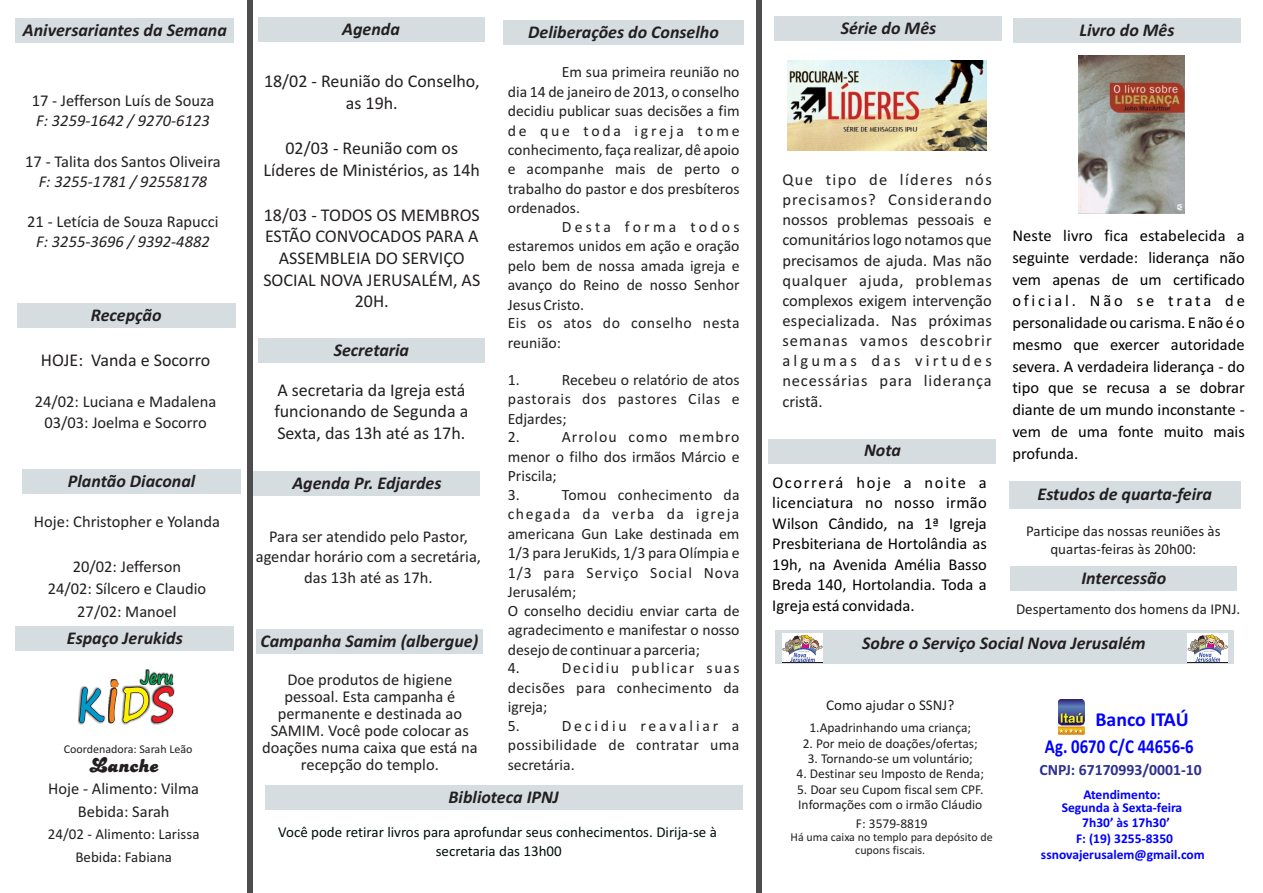
<style>
.page{position:relative;width:1263px;height:893px;background:#fff}
.page>*{position:absolute;margin:0;border:0;box-sizing:border-box;transform-origin:0 0}
.t1{font:21px "Candice";color:#231f20}
.t2{font:700 19.8px/27.2px "Calibri";color:#00f;text-align:right}
.t3{font:18px/21.6px "Calibri";color:#231f20;text-align:center}
.t4{font:italic 700 18px "Calibri";color:#231f20}
.t5{font:16.5px/20.1px "Calibri";color:#231f20;text-align:center}
.t6{font:16.5px/21.8px "Calibri";color:#000;text-align:justify}
.t7{font:italic 16.5px "Calibri";color:#231f20}
.t8{font:15.75px/19.4px "Calibri";color:#231f20}
.t9{font:15.75px/19.2px "Calibri";letter-spacing:.025em;color:#231f20}
.t10{font:700 15.75px "Calibri";color:#2e3092}
.t11{font:15px/18.6px "Calibri";color:#231f20;text-align:center}
.t12{font:15px/18.3px "Calibri";color:#030e0e;text-align:center}
.t13{font:13.5px/15.6px "Calibri";color:#231f20}
.t14{font:700 13.5px/15.9px "Calibri";color:#00f;text-align:center}
.t15{font:12px/12.3px "Calibri";color:#231f20;text-align:center}
</style>
<div class="page">
<div style="left:756px;top:0;width:5px;height:893px;background:#4d4d4d"></div>
<div style="left:247px;top:0;width:5px;height:893px;background:#4d4d4d"></div>
<img style="left:78px;top:701px;width:1px;height:23px">
<svg style="left:79px;top:669px;width:95px;height:55px"></svg>
<div style="left:775px;top:631px;width:458px;height:33px;background:#d6dde1"></div>
<svg style="left:782px;top:633px;width:41px;height:30px"></svg>
<svg style="left:782px;top:634px;width:41px;height:28px"></svg>
<div style="left:1187px;top:633px;width:41px;height:29px;background:#fff"></div>
<svg style="left:1187px;top:634px;width:41px;height:28px"></svg>
<div style="left:258px;top:17px;width:226px;height:25px;background:#d6dde1"></div>
<div style="left:256px;top:629px;width:227px;height:25px;background:#d6dde1"></div>
<div style="left:775px;top:16px;width:227px;height:25px;background:#d6dde1"></div>
<div style="left:1010px;top:566px;width:227px;height:25px;background:#d6dde1"></div>
<div style="left:15px;top:18px;width:219px;height:25px;background:#d6dde1"></div>
<div style="left:17px;top:303px;width:219px;height:25px;background:#d6dde1"></div>
<div style="left:22px;top:469px;width:219px;height:25px;background:#d6dde1"></div>
<div style="left:15px;top:626px;width:219px;height:25px;background:#d6dde1"></div>
<div style="left:1009px;top:482px;width:231px;height:27px;background:#d6dde1"></div>
<div style="left:265px;top:785px;width:477px;height:25px;background:#d6dde1"></div>
<img style="left:1059px;top:700px;width:26px;height:35px">
<img style="left:788px;top:60px;width:198px;height:91px">
<div style="left:503px;top:20px;width:241px;height:25px;background:#d6dde1"></div>
<div style="left:253px;top:471px;width:227px;height:25px;background:#d6dde1"></div>
<div style="left:258px;top:338px;width:227px;height:25px;background:#d6dde1"></div>
<div style="left:1013px;top:18px;width:227px;height:25px;background:#d6dde1"></div>
<div style="left:769px;top:439px;width:227px;height:24px;background:#d6dde1"></div>
<img style="left:1078px;top:56px;width:107px;height:157px">
<p class="t4" style="left:23px;top:22px;width:205px">Aniversariantes da Semana</p>
<p class="t5" style="left:32px;top:92px;width:184px">17 - Jefferson Luís de Souza</p>
<p class="t7" style="left:36px;top:114px;width:175px">F: 3259-1642 / 9270-6123</p>
<p class="t5" style="left:25px;top:152px;width:197px">17 - Talita dos Santos Oliveira</p>
<p class="t7" style="left:39px;top:174px;width:170px">F: 3255-1781 / 92558178</p>
<p class="t5" style="left:27px;top:213px;width:193px">21 - Letícia de Souza Rapucci</p>
<p class="t7" style="left:36px;top:235px;width:175px">F: 3255-3696 / 9392-4882</p>
<p class="t4" style="left:91px;top:308px;width:72px">Recepção</p>
<p class="t3" style="left:41px;top:350px;width:171px">HOJE: Vanda e Socorro</p>
<p class="t5" style="left:35px;top:392px;width:183px;line-height:20.5px">24/02: Luciana e Madalena<br>03/03: Joelma e Socorro</p>
<p class="t4" style="left:68px;top:474px;width:129px">Plantão Diaconal</p>
<p class="t5" style="left:34px;top:512px;width:188px">Hoje: Christopher e Yolanda</p>
<p class="t5" style="left:48px;top:556px;width:160px;line-height:22.5px">20/02: Jefferson<br>24/02: Sílcero e Claudio<br>27/02: Manoel</p>
<p class="t4" style="left:67px;top:630px;width:117px">Espaço Jerukids</p>
<p class="t15" style="left:64px;top:743px;width:130px">Coordenadora: Sarah Leão</p>
<h1 class="t1" style="left:89px;top:755px;width:71px">Lanche</h1>
<p class="t5" style="left:48px;top:779px;width:152px;line-height:22.5px">Hoje - Alimento: Vilma<br>Bebida: Sarah</p>
<p class="t11" style="left:48px;top:824px;width:153px;line-height:22.5px">24/02 - Alimento: Larissa<br>Bebida: Fabiana</p>
<p class="t4" style="left:342px;top:21px;width:59px">Agenda</p>
<p class="t3" style="left:264px;top:72px;width:217px">18/02 - Reunião do Conselho, as 19h.</p>
<p class="t3" style="left:264px;top:139px;width:218px">02/03 - Reunião com os<br>Líderes de Ministérios, as 14h</p>
<p class="t3" style="left:263px;top:205px;width:218px">18/03 - TODOS OS MEMBROS<br>ESTÃO CONVOCADOS PARA A<br>ASSEMBLEIA DO SERVIÇO<br>SOCIAL NOVA JERUSALÉM, AS<br>20H.</p>
<p class="t4" style="left:334px;top:342px;width:77px">Secretaria</p>
<p class="t3" style="left:274px;top:380px;width:196px;text-align:left">A secretaria da Igreja está funcionando de Segunda a<br>Sexta, das 13h até as 17h.</p>
<p class="t4" style="left:292px;top:476px;width:151px">Agenda Pr. Edjardes</p>
<p class="t5" style="left:256px;top:528px;width:227px">Para ser atendido pelo Pastor, agendar horário com a secretária, das 13h até as 17h.</p>
<p class="t4" style="left:260px;top:634px;width:219px">Campanha Samim (albergue)</p>
<p class="t5" style="left:262px;top:672px;width:217px;line-height:17.1px">Doe produtos de higiene pessoal. Esta campanha é permanente e destinada ao<br>SAMIM. Você pode colocar as doações numa caixa que está na recepção do templo.</p>
<p class="t4" style="left:528px;top:25px;width:192px">Deliberações do Conselho</p>
<p class="t8" style="left:508px;top:64px;width:233px;text-align:justify;text-indent:54px">Em sua primeira reunião no dia 14 de janeiro de 2013, o conselho decidiu publicar suas decisões a fim de que toda igreja tome conhecimento, faça realizar, dê apoio e acompanhe mais de perto o trabalho do pastor e dos presbíteros ordenados.</p>
<p class="t8" style="left:508px;top:218px;width:233px;text-indent:54px">Desta forma todos estaremos unidos em ação e oração pelo bem de nossa amada igreja e avanço do Reino de nosso Senhor<br>Jesus Cristo.<br>Eis os atos do conselho nesta reunião:</p>
<p class="t8" style="left:508px;top:371px;width:13px">1.</p>
<p class="t8" style="left:508px;top:371px;width:233px;text-indent:54px">Recebeu o relatório de atos pastorais dos pastores Cilas e<br>Edjardes;<br>2.</p>
<p class="t8" style="left:508px;top:429px;width:233px;text-indent:54px">Arrolou como membro menor o filho dos irmãos Márcio e<br>Priscila;<br>3.</p>
<p class="t8" style="left:508px;top:486px;width:233px;text-indent:54px">Tomou conhecimento da chegada da verba da igreja americana Gun Lake destinada em<br>1/3 para JeruKids, 1/3 para Olímpia e<br>1/3 para Serviço Social Nova<br>Jerusalém;<br>O conselho decidiu enviar carta de agradecimento e manifestar o nosso desejo de continuar a parceria;<br>4.</p>
<p class="t9" style="left:508px;top:660px;width:233px;text-indent:54px">Decidiu publicar suas decisões para conhecimento da igreja;<br>5.</p>
<p class="t8" style="left:508px;top:717px;width:233px;text-align:justify;text-indent:54px">Decidiu reavaliar a possibilidade de contratar uma secretária.</p>
<p class="t4" style="left:449px;top:790px;width:112px">Biblioteca IPNJ</p>
<p class="t12" style="left:278px;top:824px;width:440px">Você pode retirar livros para aprofundar seus conhecimentos. Dirija-se à secretaria das 13h00</p>
<p class="t4" style="left:841px;top:21px;width:97px">Série do Mês</p>
<p class="t4" style="left:1079px;top:22px;width:97px">Livro do Mês</p>
<p class="t5" style="left:782px;top:171px;width:211px;text-align:justify">Que tipo de líderes nós precisamos? Considerando nossos problemas pessoais e comunitários logo notamos que precisamos de ajuda. Mas não qualquer ajuda, problemas complexos exigem intervenção especializada. Nas próximas semanas vamos descobrir algumas das virtudes necessárias para liderança cristã.</p>
<p class="t4" style="left:864px;top:443px;width:38px">Nota</p>
<p class="t6" style="left:772px;top:473px;width:216px;line-height:20.5px">Ocorrerá hoje a noite a licenciatura no nosso irmão Wilson Cândido, na 1ª Igreja Presbiteriana de Hortolândia as 19h, na Avenida Amélia Basso Breda 140, Hortolandia. Toda a Igreja está convidada.</p>
<p class="t6" style="left:1012px;top:226px;width:234px">Neste livro fica estabelecida a seguinte verdade: liderança não vem apenas de um certificado oficial. Não se trata de personalidade ou carisma. E não é o mesmo que exercer autoridade severa. A verdadeira liderança - do tipo que se recusa a se dobrar diante de um mundo inconstante - vem de uma fonte muito mais profunda.</p>
<p class="t4" style="left:1038px;top:486px;width:176px">Estudos de quarta-feira</p>
<p class="t11" style="left:1026px;top:523px;width:196px">Participe das nossas reuniões às quartas-feiras às 20h00:</p>
<p class="t4" style="left:1081px;top:570px;width:86px">Intercessão</p>
<p class="t11" style="left:1016px;top:601px;width:226px">Despertamento dos homens da IPNJ.</p>
<p class="t4" style="left:862px;top:635px;width:285px">Sobre o Serviço Social Nova Jerusalém</p>
<p class="t11" style="left:826px;top:696px;width:130px">Como ajudar o SSNJ?</p>
<p class="t13" style="left:809px;top:721px;width:163px">1.Apadrinhando uma criança;</p>
<p class="t13" style="left:803px;top:736px;width:176px">2. Por meio de doações/ofertas;</p>
<p class="t13" style="left:808px;top:752px;width:167px">3. Tornando-se um voluntário;</p>
<p class="t13" style="left:796px;top:767px;width:189px">4. Destinar seu Imposto de Renda;</p>
<p class="t13" style="left:797px;top:782px;width:188px">5. Doar seu Cupom fiscal sem CPF.<br>Informações com o irmão Cláudio</p>
<p class="t13" style="left:856px;top:816px;width:73px">F: 3579-8819</p>
<p class="t15" style="left:790px;top:832px;width:204px">Há uma caixa no templo para depósito de cupons fiscais.</p>
<p class="t2" style="left:1045px;top:707px;width:150px">Banco ITAÚ<br>Ag. 0670 C/C 44656-6</p>
<p class="t10" style="left:1039px;top:763px;width:164px">CNPJ: 67170993/0001-10</p>
<p class="t14" style="left:1062px;top:789px;width:122px;line-height:13.5px">Atendimento:<br>Segunda à Sexta-feira</p>
<p class="t14" style="left:1041px;top:816px;width:165px">7h30’ às 17h30’<br>F: (19) 3255-8350 ssnovajerusalem@gmail.com</p>
</div>
